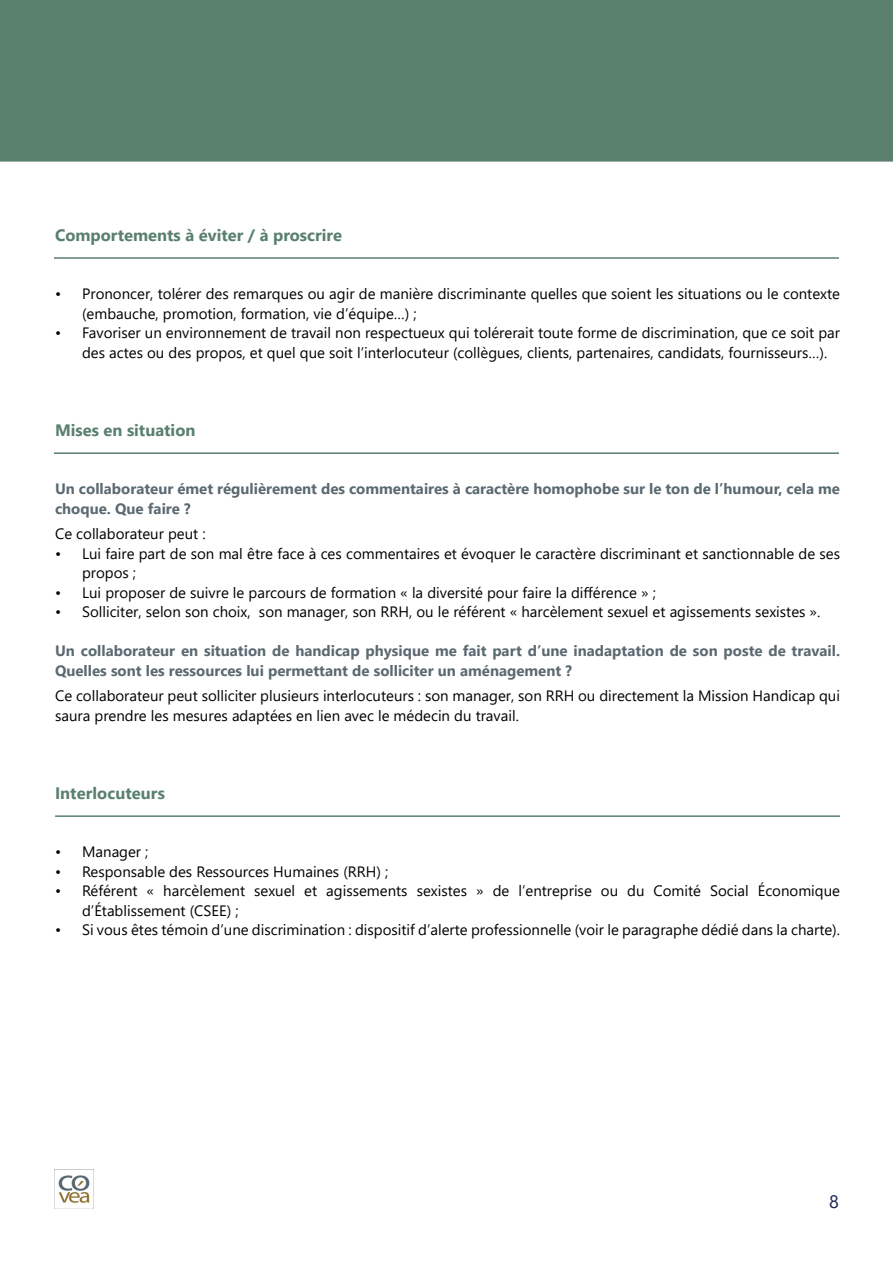
<style>
.page{position:relative;width:893px;height:1263px;background:#fff}
.page>*{position:absolute;margin:0;border:0;box-sizing:border-box;transform-origin:0 0}
.t1{font:18px "Segoe UI";color:#1c244f}
.t2{font:700 16.5px "Segoe UI";color:#597f6d}
.t3{font:15px/19.5px "Segoe UI";color:#000}
.t4{font:700 15px/19.5px "Segoe UI";color:#5b6971}
</style>
<div class="page">
<div style="left:1px;top:1px;width:891px;height:160px;background:#597f6d"></div>
<div style="left:0;top:0;width:893px;height:162px;border:2px solid #597f6d"></div>
<hr style="left:54px;top:257px;width:785px;height:2px;background:#597f6d">
<hr style="left:54px;top:452px;width:785px;height:2px;background:#597f6d">
<hr style="left:55px;top:815px;width:785px;height:2px;background:#597f6d">
<img style="left:55px;top:1175px;width:38px;height:34px">
<p class="t2" style="left:55px;top:219px;width:288px">Comportements à éviter / à proscrire</p>
<p class="t3" style="left:82px;top:283px;width:759px;text-indent:-27px">• Prononcer, tolérer des remarques ou agir de manière discriminante quelles que soient les situations ou le contexte (embauche, promotion, formation, vie d’équipe…) ;</p>
<p class="t3" style="left:82px;top:322px;width:759px;text-indent:-27px">• Favoriser un environnement de travail non respectueux qui tolérerait toute forme de discrimination, que ce soit par des actes ou des propos, et quel que soit l’interlocuteur (collègues, clients, partenaires, candidats, fournisseurs…).</p>
<p class="t2" style="left:55px;top:414px;width:142px">Mises en situation</p>
<p class="t4" style="left:55px;top:478px;width:786px">Un collaborateur émet régulièrement des commentaires à caractère homophobe sur le ton de l’humour, cela me choque. Que faire ?</p>
<p class="t3" style="left:55px;top:523px;width:152px">Ce collaborateur peut :</p>
<p class="t3" style="left:82px;top:542px;width:759px;text-indent:-27px">• Lui faire part de son mal être face à ces commentaires et évoquer le caractère discriminant et sanctionnable de ses propos ;</p>
<p class="t3" style="left:55px;top:581px;width:603px">• Lui proposer de suivre le parcours de formation « la diversité pour faire la différence » ;</p>
<p class="t3" style="left:55px;top:601px;width:767px">• Solliciter, selon son choix, son manager, son RRH, ou le référent « harcèlement sexuel et agissements sexistes ».</p>
<p class="t4" style="left:55px;top:640px;width:786px">Un collaborateur en situation de handicap physique me fait part d’une inadaptation de son poste de travail.<br>Quelles sont les ressources lui permettant de solliciter un aménagement ?</p>
<p class="t3" style="left:55px;top:685px;width:786px">Ce collaborateur peut solliciter plusieurs interlocuteurs : son manager, son RRH ou directement la Mission Handicap qui saura prendre les mesures adaptées en lien avec le médecin du travail.</p>
<p class="t2" style="left:55px;top:777px;width:112px">Interlocuteurs</p>
<p class="t3" style="left:55px;top:841px;width:95px">• Manager ;</p>
<p class="t3" style="left:55px;top:860px;width:335px">• Responsable des Ressources Humaines (RRH) ;</p>
<p class="t3" style="left:82px;top:880px;width:759px;text-indent:-27px">• Référent « harcèlement sexuel et agissements sexistes » de l’entreprise ou du Comité Social Économique d’Établissement (CSEE) ;</p>
<p class="t3" style="left:55px;top:919px;width:786px">• Si vous êtes témoin d’une discrimination : dispositif d’alerte professionnelle (voir le paragraphe dédié dans la charte).</p>
<p class="t1" style="left:829px;top:1185px;width:11px">8</p>
</div>
